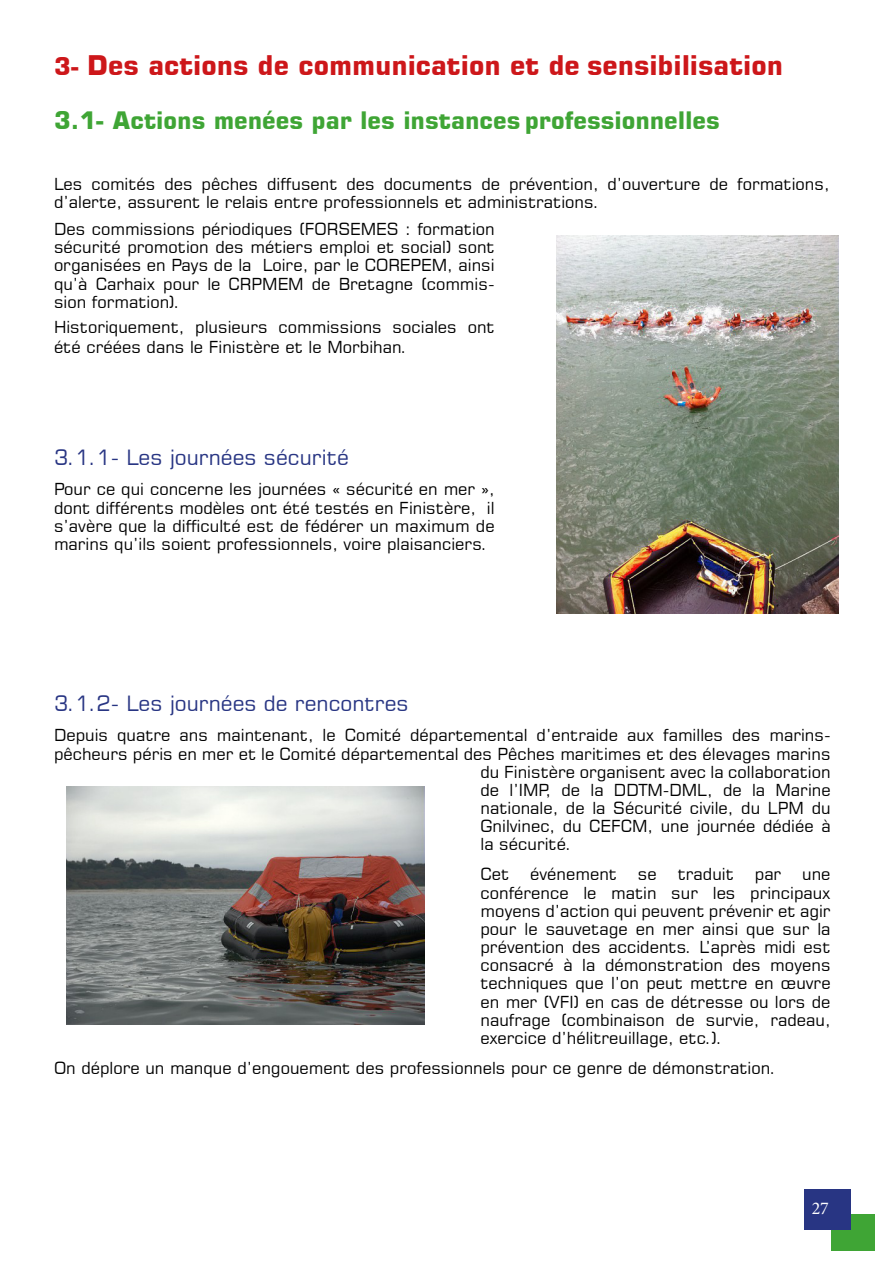
<style>
.page{position:relative;width:893px;height:1263px;background:#fff}
.page>*{position:absolute;margin:0;border:0;box-sizing:border-box;transform-origin:0 0}
.t1{font:700 27px "Square 721 BT";color:#cd171a}
.t2{font:700 24px "Square 721 BT";color:#3fa535}
.t3{font:21px "Square 721 BT";color:#283583}
.t4{font:18px "Minion Pro";color:#fff}
.t5{font:16.5px/18.1px "Square 721 BT";color:#000;text-align:justify}
.s1{font-size:24px}
</style>
<div class="page">
<div style="left:831px;top:1214px;width:44px;height:37px;background:#3fa535"></div>
<div style="left:804px;top:1189px;width:47px;height:41px;background:#283583"></div>
<img style="left:556px;top:235px;width:283px;height:378px">
<img style="left:67px;top:787px;width:358px;height:237px">
<h1 class="t1" style="left:54px;top:48px;width:730px"><span class="s1">3-</span> Des actions de communication et de sensibilisation</h1>
<h2 class="t2" style="left:54px;top:106px;width:667px">3.1- Actions menées par les instances professionnelles</h2>
<p class="t5" style="left:54px;top:175px;width:777px">Les comités des pêches diffusent des documents de prévention, d’ouverture de formations, d’alerte, assurent le relais entre professionnels et administrations.</p>
<p class="t5" style="left:54px;top:220px;width:442px">Des commissions périodiques (FORSEMES : formation sécurité promotion des métiers emploi et social) sont organisées en Pays de la Loire, par le COREPEM, ainsi qu’à Carhaix pour le CRPMEM de Bretagne (commis&shy;sion formation).</p>
<p class="t5" style="left:54px;top:317px;width:442px;line-height:19.8px">Historiquement, plusieurs commissions sociales ont été créées dans le Finistère et le Morbihan.</p>
<p class="t3" style="left:54px;top:444px;width:296px">3.1.1- Les journées sécurité</p>
<p class="t5" style="left:54px;top:480px;width:442px">Pour ce qui concerne les journées « sécurité en mer », dont différents modèles ont été testés en Finistère, il s’avère que la difficulté est de fédérer un maximum de marins qu’ils soient professionnels, voire plaisanciers.</p>
<p class="t3" style="left:54px;top:690px;width:356px">3.1.2- Les journées de rencontres</p>
<p class="t5" style="left:54px;top:726px;width:778px">Depuis quatre ans maintenant, le Comité départemental d’entraide aux familles des marins-</p>
<p class="t5" style="left:54px;top:744px;width:778px">pêcheurs péris en mer et le Comité départemental des Pêches maritimes et des élevages marins</p>
<p class="t5" style="left:480px;top:762px;width:352px">du Finistère organisent avec la collaboration</p>
<p class="t5" style="left:480px;top:780px;width:352px">de l’IMP, de la DDTM-DML, de la Marine</p>
<p class="t5" style="left:480px;top:799px;width:352px">nationale, de la Sécurité civile, du LPM du</p>
<p class="t5" style="left:480px;top:817px;width:352px">Gnilvinec, du CEFCM, une journée dédiée à</p>
<p class="t5" style="left:480px;top:835px;width:93px">la sécurité.</p>
<p class="t5" style="left:480px;top:865px;width:30px">Cet</p>
<p class="t5" style="left:530px;top:865px;width:88px">événement</p>
<p class="t5" style="left:638px;top:865px;width:20px">se</p>
<p class="t5" style="left:678px;top:865px;width:58px">traduit</p>
<p class="t5" style="left:755px;top:865px;width:28px">par</p>
<p class="t5" style="left:480px;top:865px;width:352px;text-indent:322px">une conférence le matin sur les principaux moyens d’action qui peuvent prévenir et agir pour le sauvetage en mer ainsi que sur la prévention des accidents. L’après midi est consacré à la démonstration des moyens techniques que l’on peut mettre en œuvre en mer (VFI) en cas de détresse ou lors de naufrage (combinaison de survie, radeau, exercice d’hélitreuillage, etc.).</p>
<p class="t5" style="left:54px;top:1059px;width:723px">On déplore un manque d’engouement des professionnels pour ce genre de démonstration.</p>
<p class="t4" style="left:812px;top:1196px;width:19px">27</p>
</div>
